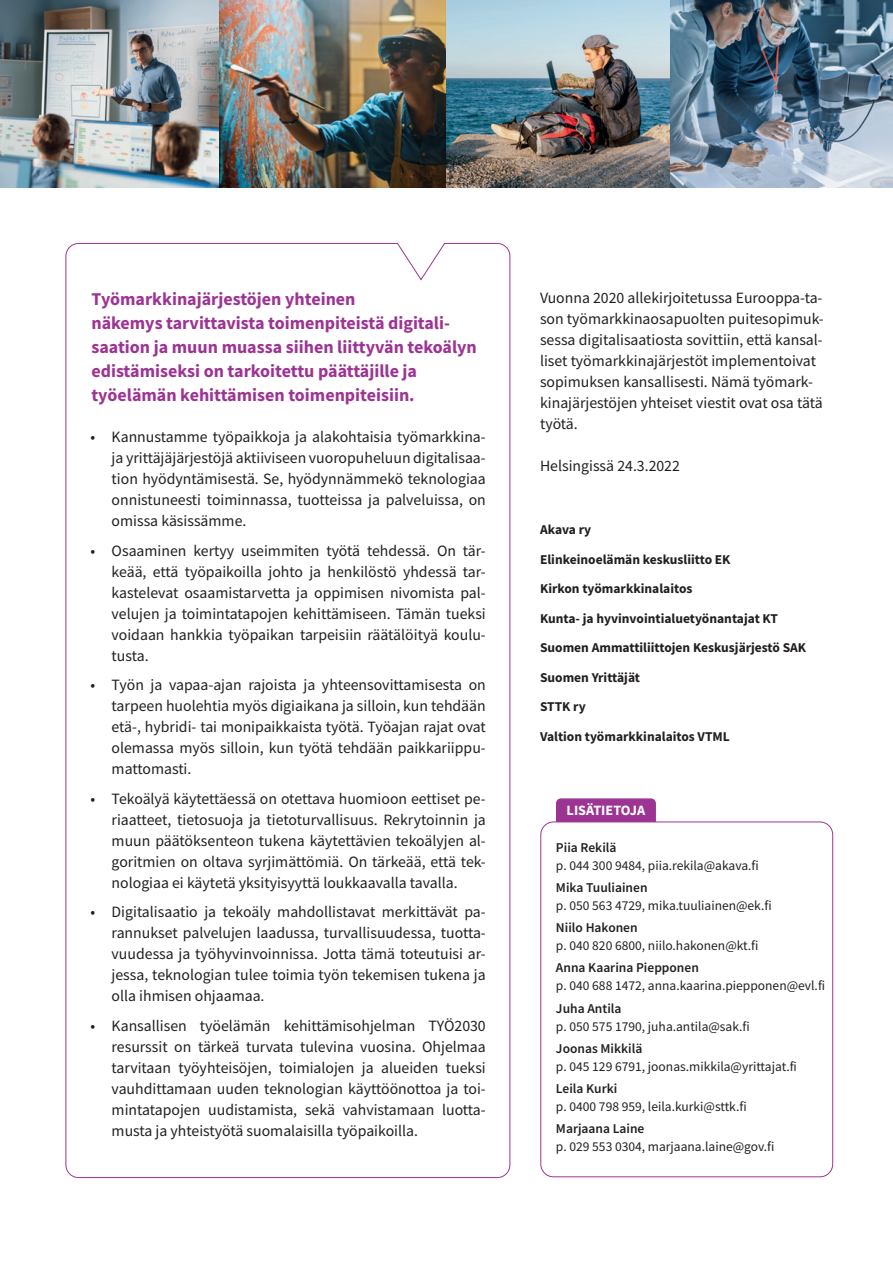
<style>
.page{position:relative;width:893px;height:1263px;background:#fff}
.page>*{position:absolute;margin:0;border:0;box-sizing:border-box;transform-origin:0 0}
.t1{font:700 18px/24px "Source Sans Pro";color:#9c3493}
.t2{font:15.75px/21px "Source Sans Pro";color:#231f20;text-align:justify}
.t3{font:700 14.25px "Source Sans Pro";color:#fff}
.t4{font:13.5px "Source Sans Pro";color:#231f20}
.t5{font:700 13.5px/29.5px "Source Sans Pro";color:#231f20}
.t6{font:600 13.5px "Source Sans Pro";color:#231f20}
</style>
<div class="page">
<div style="left:557px;top:799px;width:98px;height:28px;background:#9c3493;border-radius:4px"></div>
<div style="left:556px;top:798px;width:100px;height:30px;border:2px solid #9c3493;border-radius:4px"></div>
<svg style="left:65px;top:243px;width:446px;height:935px"></svg>
<img style="left:0;top:0;width:893px;height:188px">
<div style="left:541px;top:822px;width:292px;height:355px;background:#fff;border-radius:13px"></div>
<div style="left:540px;top:821px;width:293px;height:356px;border:1px solid #9c3493;border-radius:13px"></div>
<p class="t1" style="left:91px;top:287px;width:387px">Työmarkkinajärjestöjen yhteinen<br>näkemys tarvittavista toimenpiteistä digitali&shy;saation ja muun muassa siihen liittyvän tekoälyn edistämiseksi on tarkoitettu päättäjille ja työelämän kehittämisen toimenpiteisiin.</p>
<p class="t2" style="left:540px;top:287px;width:285px;text-align:left">Vuonna 2020 allekirjoitetussa Eurooppa-ta&shy;son työmarkkinaosapuolten puitesopimuk&shy;sessa digitalisaatiosta sovittiin, että kansal&shy;liset työmarkkinajärjestöt implementoivat sopimuksen kansallisesti. Nämä työmark&shy;kinajärjestöjen yhteiset viestit ovat osa tätä työtä.</p>
<p class="t2" style="left:540px;top:455px;width:141px">Helsingissä 24.3.2022</p>
<p class="t2" style="left:112px;top:427px;width:376px;text-indent:-21px">• Kannustamme työpaikkoja ja alakohtaisia työmarkkina&shy;ja yrittäjäjärjestöjä aktiiviseen vuoropuheluun digitalisaa&shy;tion hyödyntämisestä. Se, hyödynnämmekö teknologiaa onnistuneesti toiminnassa, tuotteissa ja palveluissa, on omissa käsissämme.</p>
<p class="t2" style="left:112px;top:540px;width:376px;text-indent:-21px">• Osaaminen kertyy useimmiten työtä tehdessä. On tär&shy;keää, että työpaikoilla johto ja henkilöstö yhdessä tar&shy;kastelevat osaamistarvetta ja oppimisen nivomista pal&shy;velujen ja toimintatapojen kehittämiseen. Tämän tueksi voidaan hankkia työpaikan tarpeisiin räätälöityä koulu&shy;tusta.</p>
<p class="t2" style="left:112px;top:674px;width:376px;text-indent:-21px">• Työn ja vapaa-ajan rajoista ja yhteensovittamisesta on tarpeen huolehtia myös digiaikana ja silloin, kun tehdään etä-, hybridi- tai monipaikkaista työtä. Työajan rajat ovat olemassa myös silloin, kun työtä tehdään paikkariippu&shy;mattomasti.</p>
<p class="t2" style="left:112px;top:788px;width:376px;text-indent:-21px">• Tekoälyä käytettäessä on otettava huomioon eettiset pe&shy;riaatteet, tietosuoja ja tietoturvallisuus. Rekrytoinnin ja muun päätöksenteon tukena käytettävien tekoälyjen al&shy;goritmien on oltava syrjimättömiä. On tärkeää, että tek&shy;nologiaa ei käytetä yksityisyyttä loukkaavalla tavalla.</p>
<p class="t2" style="left:112px;top:901px;width:376px;text-indent:-21px">• Digitalisaatio ja tekoäly mahdollistavat merkittävät pa&shy;rannukset palvelujen laadussa, turvallisuudessa, tuotta&shy;vuudessa ja työhyvinvoinnissa. Jotta tämä toteutuisi ar&shy;jessa, teknologian tulee toimia työn tekemisen tukena ja olla ihmisen ohjaamaa.</p>
<p class="t2" style="left:112px;top:1015px;width:376px;text-indent:-21px">• Kansallisen työelämän kehittämisohjelman TYÖ2030 resurssit on tärkeä turvata tulevina vuosina. Ohjelmaa tarvitaan työyhteisöjen, toimialojen ja alueiden tueksi vauhdittamaan uuden teknologian käyttöönottoa ja toi&shy;mintatapojen uudistamista, sekä vahvistamaan luotta&shy;musta ja yhteistyötä suomalaisilla työpaikoilla.</p>
<p class="t5" style="left:540px;top:515px;width:268px">Akava ry<br>Elinkeinoelämän keskusliitto EK<br>Kirkon työmarkkinalaitos<br>Kunta- ja hyvinvointialuetyönantajat KT<br>Suomen Ammattiliittojen Keskusjärjestö SAK<br>Suomen Yrittäjät<br>STTK ry<br>Valtion työmarkkinalaitos VTML</p>
<p class="t3" style="left:567px;top:801px;width:80px">LISÄTIETOJA</p>
<p class="t6" style="left:556px;top:838px;width:62px">Piia Rekilä</p>
<p class="t4" style="left:556px;top:856px;width:204px">p. 044 300 9484, piia.rekila@akava.fi</p>
<p class="t6" style="left:556px;top:878px;width:93px">Mika Tuuliainen</p>
<p class="t4" style="left:556px;top:897px;width:217px">p. 050 563 4729, mika.tuuliainen@ek.fi</p>
<p class="t6" style="left:556px;top:919px;width:83px">Niilo Hakonen</p>
<p class="t4" style="left:556px;top:937px;width:204px">p. 040 820 6800, niilo.hakonen@kt.fi</p>
<p class="t6" style="left:556px;top:959px;width:144px">Anna Kaarina Piepponen</p>
<p class="t4" style="left:556px;top:977px;width:271px">p. 040 688 1472, anna.kaarina.piepponen@evl.fi</p>
<p class="t6" style="left:556px;top:999px;width:67px">Juha Antila</p>
<p class="t4" style="left:556px;top:1017px;width:195px">p. 050 575 1790, juha.antila@sak.fi</p>
<p class="t6" style="left:556px;top:1039px;width:88px">Joonas Mikkilä</p>
<p class="t4" style="left:556px;top:1058px;width:242px">p. 045 129 6791, joonas.mikkila@yrittajat.fi</p>
<p class="t6" style="left:556px;top:1080px;width:63px">Leila Kurki</p>
<p class="t4" style="left:556px;top:1098px;width:192px">p. 0400 798 959, leila.kurki@sttk.fi</p>
<p class="t6" style="left:556px;top:1120px;width:90px">Marjaana Laine</p>
<p class="t4" style="left:556px;top:1138px;width:220px">p. 029 553 0304, marjaana.laine@gov.fi</p>
</div>
